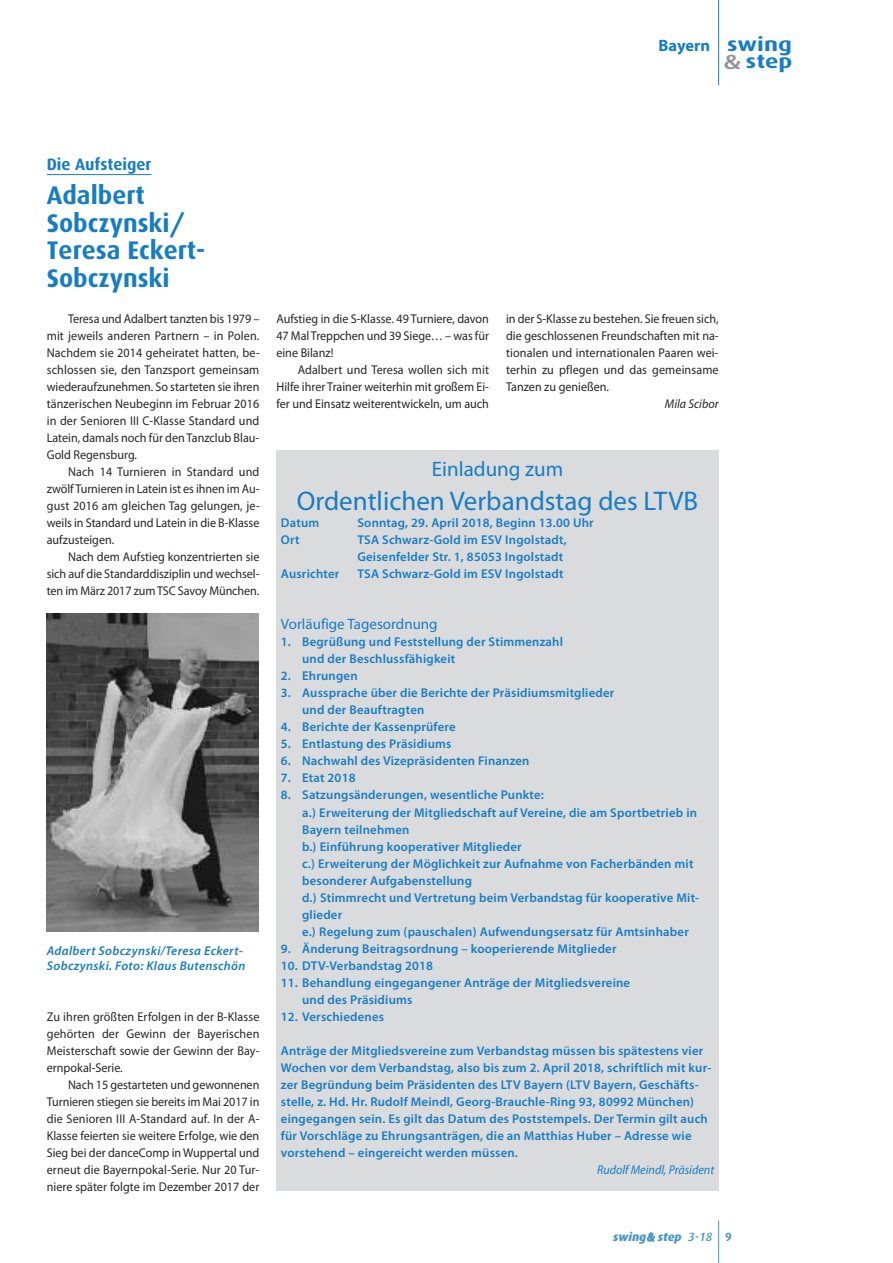
<style>
.page{position:relative;width:893px;height:1263px;background:#fff}
.page>*{position:absolute;margin:0;border:0;box-sizing:border-box;transform-origin:0 0}
.t1{font:27px "Myriad Pro";color:#177dc2}
.t2{font:700 25.5px/27.6px "Dax";color:#177dc2}
.t3{font:21px "Myriad Pro";color:#177dc2}
.t4{font:700 19.5px/16.5px "Dax";color:#177dc2;scale:1.25 1}
.t5{font:700 16.5px "Dax";color:#177dc2}
.t6{font:700 16.5px "Myriad Pro";color:#177dc2}
.t7{font:15px "Myriad Pro";color:#177dc2}
.t8{font:600 12.75px/17px "Myriad Pro";letter-spacing:.015em;color:#177dc2}
.t9{font:12.75px/17px "Myriad Pro";color:#272526;text-align:justify;scale:.95 1}
.t10{font:italic 600 12.75px/14.9px "Myriad Pro";letter-spacing:.025em;color:#177dc2}
.t11{font:italic 12.75px "Myriad Pro";color:#177dc2;scale:.95 1}
.t12{font:italic 12.75px "Myriad Pro";color:#272526;scale:.95 1}
.t13{font:italic 800 12px "Dax";color:#4697ce}
.s1{font-family:"Myriad Pro";font-weight:600;font-size:21px;color:#909295}
.s2{font-family:"Myriad Pro";font-weight:600}
.s3{font-weight:500}
.s4{font-weight:700;font-style:normal}
</style>
<div class="page">
<hr style="left:47px;top:174px;width:105px;height:1px;background:#177dc2">
<hr style="left:718px;top:1220px;width:1px;height:43px;background:#4697ce">
<hr style="left:718px;top:0;width:1px;height:85px;background:#177dc2">
<div style="left:276px;top:450px;width:443px;height:741px;background:#dadbdd"></div>
<img style="left:47px;top:614px;width:212px;height:318px">
<p class="t6" style="left:659px;top:39px;width:53px">Bayern</p>
<h3 class="t4" style="left:724px;top:36px;width:57px">swing <span class="s1">&amp;</span> step</h3>
<p class="t5" style="left:47px;top:155px;width:106px">Die Aufsteiger</p>
<h2 class="t2" style="left:47px;top:182px;width:160px">Adalbert<br>Sobczynski/<br>Teresa Eckert-<br>Sobczynski</h2>
<p class="t9" style="left:47px;top:311px;width:226px;text-indent:21px">Teresa und Adalbert tanzten bis 1979 – mit jeweils anderen Partnern – in Polen.<br>Nachdem sie 2014 geheiratet hatten, be&shy;schlossen sie, den Tanzsport gemeinsam wiederaufzunehmen. So starteten sie ihren tänzerischen Neubeginn im Februar 2016 in der Senioren III C-Klasse Standard und Latein, damals noch für den Tanzclub Blau-Gold Regensburg.</p>
<p class="t9" style="left:47px;top:464px;width:226px;text-indent:21px">Nach 14 Turnieren in Standard und zwölf Turnieren in Latein ist es ihnen im Au&shy;gust 2016 am gleichen Tag gelungen, je&shy;weils in Standard und Latein in die B-Klasse aufzusteigen.</p>
<p class="t9" style="left:47px;top:550px;width:225px;text-indent:21px">Nach dem Aufstieg konzentrierten sie sich auf die Standarddisziplin und wechsel&shy;ten im März 2017 zumTSC Savoy München.</p>
<p class="t10" style="left:47px;top:944px;width:200px">Adalbert Sobczynski/Teresa Eckert-<br>Sobczynski. Foto: Klaus Butenschön</p>
<p class="t9" style="left:47px;top:1009px;width:225px">Zu ihren größten Erfolgen in der B-Klasse gehörten der Gewinn der Bayerischen Meisterschaft sowie der Gewinn der Bay&shy;ernpokal-Serie.</p>
<p class="t9" style="left:47px;top:1077px;width:225px;text-indent:21px">Nach 15 gestarteten und gewonnenen Turnieren stiegen sie bereits im Mai 2017 in die Senioren III A-Standard auf. In der A-Klasse feierten sie weitere Erfolge, wie den Sieg bei der danceComp in Wuppertal und erneut die Bayernpokal-Serie. Nur 20 Tur&shy;niere später folgte im Dezember 2017 der</p>
<p class="t9" style="left:276px;top:311px;width:225px">Aufstieg in die S-Klasse. 49 Turniere, davon 47 Mal Treppchen und 39 Siege… – was für eine Bilanz!</p>
<p class="t9" style="left:276px;top:362px;width:225px;text-indent:21px">Adalbert und Teresa wollen sich mit Hilfe ihrer Trainer weiterhin mit großem Ei&shy;fer und Einsatz weiterentwickeln, um auch</p>
<p class="t9" style="left:506px;top:311px;width:225px">in der S-Klasse zu bestehen. Sie freuen sich, die geschlossenen Freundschaften mit na&shy;tionalen und internationalen Paaren wei&shy;terhin zu pflegen und das gemeinsame Tanzen zu genießen.</p>
<p class="t12" style="left:665px;top:399px;width:58px">Mila Scibor</p>
<h3 class="t3" style="left:432px;top:461px;width:133px">Einladung zum</h3>
<h1 class="t1" style="left:297px;top:491px;width:403px">Ordentlichen Verbandstag des LTVB</h1>
<p class="t8" style="left:281px;top:516px;width:40px">Datum</p>
<p class="t8" style="left:357px;top:516px;width:238px">Sonntag, 29. April 2018, Beginn 13.00 Uhr</p>
<p class="t8" style="left:281px;top:533px;width:20px">Ort</p>
<p class="t8" style="left:357px;top:533px;width:211px">TSA Schwarz-Gold im ESV Ingolstadt,<br>Geisenfelder Str. 1, 85053 Ingolstadt</p>
<p class="t8" style="left:281px;top:567px;width:60px">Ausrichter</p>
<p class="t8" style="left:357px;top:567px;width:208px">TSA Schwarz-Gold im ESV Ingolstadt</p>
<p class="t7" style="left:281px;top:619px;width:158px">Vorläufige Tagesordnung</p>
<p class="t8" style="left:302px;top:635px;width:262px;text-indent:-21px">1. Begrüßung und Feststellung der Stimmenzahl und der Beschlussfähigkeit</p>
<p class="t8" style="left:281px;top:669px;width:78px">2. Ehrungen</p>
<p class="t8" style="left:302px;top:686px;width:314px;text-indent:-21px">3. Aussprache über die Berichte der Präsidiumsmitglieder und der Beauftragten</p>
<p class="t8" style="left:281px;top:720px;width:176px">4. Berichte der Kassenprüfere</p>
<p class="t8" style="left:281px;top:737px;width:172px">5. Entlastung des Präsidiums</p>
<p class="t8" style="left:281px;top:754px;width:250px">6. Nachwahl des Vizepräsidenten Finanzen</p>
<p class="t8" style="left:281px;top:771px;width:76px">7. Etat 2018</p>
<p class="t8" style="left:302px;top:788px;width:399px;text-indent:-21px">8. Satzungsänderungen, wesentliche Punkte:<br>a.) Erweiterung der Mitgliedschaft auf Vereine, die am Sportbetrieb in Bayern teilnehmen<br>b.) Einführung kooperativer Mitglieder<br>c.) Erweiterung der Möglichkeit zur Aufnahme von Facherbänden mit besonderer Aufgabenstellung<br>d.) Stimmrecht und Vertretung beim Verbandstag für kooperative Mit&shy;glieder<br>e.) Regelung zum (pauschalen) Aufwendungsersatz für Amtsinhaber</p>
<p class="t8" style="left:281px;top:941px;width:337px">9. Änderung Beitragsordnung – kooperierende Mitglieder</p>
<p class="t8" style="left:281px;top:958px;width:154px">10. DTV-Verbandstag 2018</p>
<p class="t8" style="left:302px;top:975px;width:330px;text-indent:-21px">11. Behandlung eingegangener Anträge der Mitgliedsvereine und des Präsidiums</p>
<p class="t8" style="left:281px;top:1009px;width:105px">12. Verschiedenes</p>
<p class="t8" style="left:281px;top:1043px;width:432px">Anträge der Mitgliedsvereine zum Verbandstag müssen bis spätestens vier Wochen vor dem Verbandstag, also bis zum 2. April 2018, schriftlich mit kur&shy;zer Begründung beim Präsidenten des LTV Bayern (LTV Bayern, Geschäfts&shy;stelle, z. Hd. Hr. Rudolf Meindl, Georg-Brauchle-Ring 93, 80992 München) eingegangen sein. Es gilt das Datum des Poststempels. Der Termin gilt auch für Vorschläge zu Ehrungsanträgen, die an Matthias Huber – Adresse wie vorstehend – eingereicht werden müssen.</p>
<p class="t11" style="left:597px;top:1165px;width:125px">Rudolf Meindl, Präsident</p>
<p class="t13" style="left:613px;top:1230px;width:120px">swing<span class="s2">&amp;</span> step <span class="s3">3-18</span> <span class="s4">9</span></p>
</div>
